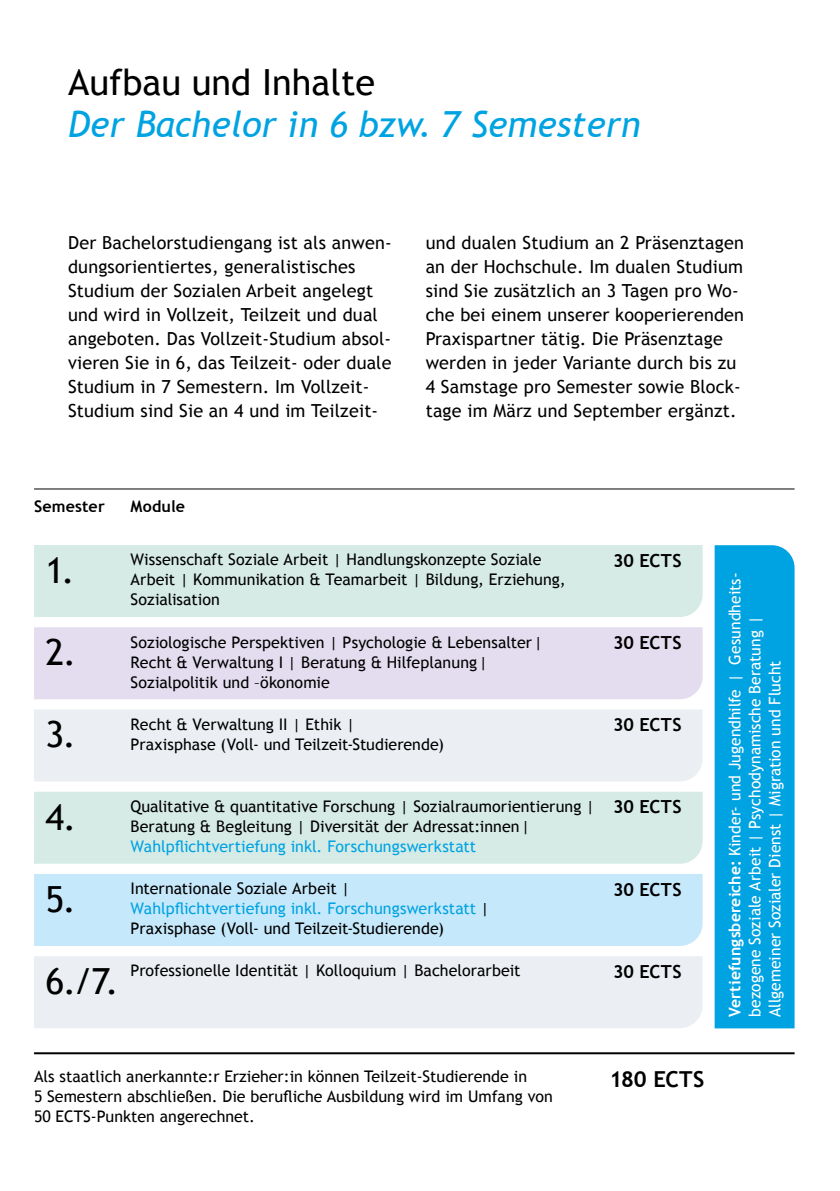
<style>
.page{position:relative;width:840px;height:1191px;background:#fff}
.page>*{position:absolute;margin:0;border:0;box-sizing:border-box;transform-origin:0 0}
.t1{font:36px "Trebuchet MS";color:#000}
.t2{font:italic 36px "Trebuchet MS";color:#00a3e2}
.t3{font:700 22px "Trebuchet MS";letter-spacing:-.01em;color:#000}
.t4{font:18px/24px "Trebuchet MS";letter-spacing:.01em;color:#000}
.t5{font:700 18px "Trebuchet MS";letter-spacing:.01em;color:#000}
.t6{font:16px/20px "Trebuchet MS";color:#000}
.t7{font:16px/20px "Trebuchet MS";letter-spacing:.005em;color:#fff}
.t8{font:16px "Trebuchet MS";color:#00a3e2}
.t9{font:700 16px "Trebuchet MS";letter-spacing:.01em;color:#000}
.s1{color:#00a3e2}
.s2{font-weight:700}
</style>
<div class="page">
<hr style="left:34px;top:1052px;width:760px;height:2px;background:#000">
<hr style="left:34px;top:488px;width:760px;height:1px;background:#000">
<div style="left:34px;top:545px;width:668px;height:72px;background:#d6ebe6"></div>
<div style="left:34px;top:627px;width:668px;height:72px;background:#e3ddef"></div>
<div style="left:34px;top:709px;width:668px;height:72px;background:#ebeff3"></div>
<div style="left:34px;top:791px;width:668px;height:72px;background:#d6ebe6"></div>
<div style="left:34px;top:874px;width:668px;height:72px;background:#c6e8fb"></div>
<div style="left:34px;top:956px;width:668px;height:72px;background:#ebeff3"></div>
<div style="left:714px;top:545px;width:80px;height:483px;background:#00a3e2"></div>
<h1 class="t1" style="left:68px;top:61px;width:308px">Aufbau und Inhalte</h1>
<h1 class="t2" style="left:68px;top:103px;width:573px">Der Bachelor in 6 bzw. 7 Semestern</h1>
<p class="t4" style="left:68px;top:231px;width:325px">Der Bachelorstudiengang ist als anwen&shy;dungsorientiertes, generalistisches Studium der Sozialen Arbeit angelegt und wird in Vollzeit, Teilzeit und dual angeboten. Das Vollzeit-Studium absol&shy;vieren Sie in 6, das Teilzeit- oder duale Studium in 7 Semestern. Im Vollzeit-Studium sind Sie an 4 und im Teilzeit-</p>
<p class="t4" style="left:425px;top:231px;width:320px">und dualen Studium an 2 Präsenztagen an der Hochschule. Im dualen Studium sind Sie zusätzlich an 3 Tagen pro Wo&shy;che bei einem unserer kooperierenden Praxispartner tätig. Die Präsenztage werden in jeder Variante durch bis zu 4 Samstage pro Semester sowie Block&shy;tage im März und September ergänzt.</p>
<p class="t9" style="left:34px;top:497px;width:72px">Semester</p>
<p class="t9" style="left:130px;top:497px;width:56px">Module</p>
<h1 class="t1" style="left:45px;top:549px;width:31px">1.</h1>
<p class="t6" style="left:130px;top:550px;width:436px">Wissenschaft Soziale Arbeit | Handlungskonzepte Soziale<br>Arbeit | Kommunikation &amp; Teamarbeit | Bildung, Erziehung,<br>Sozialisation</p>
<p class="t5" style="left:612px;top:549px;width:70px">30 ECTS</p>
<h1 class="t1" style="left:45px;top:631px;width:32px">2.</h1>
<p class="t6" style="left:130px;top:632px;width:413px">Soziologische Perspektiven | Psychologie &amp; Lebensalter|<br>Recht &amp; Verwaltung I | Beratung &amp; Hilfeplanung|<br>Sozialpolitik und –ökonomie</p>
<p class="t5" style="left:612px;top:631px;width:70px">30 ECTS</p>
<h1 class="t1" style="left:45px;top:713px;width:32px">3.</h1>
<p class="t6" style="left:130px;top:714px;width:315px">Recht &amp; Verwaltung II | Ethik |<br>Praxisphase (Voll- und Teilzeit-Studierende)</p>
<p class="t5" style="left:612px;top:713px;width:70px">30 ECTS</p>
<h1 class="t1" style="left:45px;top:795px;width:32px">4.</h1>
<p class="t6" style="left:130px;top:796px;width:465px">Qualitative &amp; quantitative Forschung | Sozialraumorientierung |<br>Beratung &amp; Begleitung | Diversität der Adressat:innen|</p>
<p class="t8" style="left:130px;top:837px;width:347px">Wahlpflichtvertiefung inkl. Forschungswerkstatt</p>
<p class="t5" style="left:612px;top:796px;width:70px">30 ECTS</p>
<h1 class="t1" style="left:45px;top:878px;width:32px">5.</h1>
<p class="t6" style="left:130px;top:878px;width:360px">Internationale Soziale Arbeit |<br><span class="s1">Wahlpflichtvertiefung inkl. Forschungswerkstatt</span> |<br>Praxisphase (Voll- und Teilzeit-Studierende)</p>
<p class="t5" style="left:612px;top:878px;width:70px">30 ECTS</p>
<h1 class="t1" style="left:45px;top:960px;width:75px">6./7.</h1>
<p class="t6" style="left:130px;top:961px;width:391px">Professionelle Identität | Kolloquium | Bachelorarbeit</p>
<p class="t5" style="left:612px;top:960px;width:70px">30 ECTS</p>
<p class="t6" style="left:34px;top:1067px;width:520px">Als staatlich anerkannte:r Erzieher:in können Teilzeit-Studierende in<br>5 Semestern abschließen. Die berufliche Ausbildung wird im Umfang von<br>50 ECTS-Punkten angerechnet.</p>
<h2 class="t3" style="left:609px;top:1065px;width:96px">180 ECTS</h2>
<p class="t7" style="left:724px;top:1017px;width:446px;rotate:-90deg"><span class="s2">Vertiefungsbereiche:</span> Kinder- und Jugendhilfe | Gesundheits&shy;bezogene Soziale Arbeit | Psychodynamische Beratung |<br>Allgemeiner Sozialer Dienst | Migration und Flucht</p>
</div>
